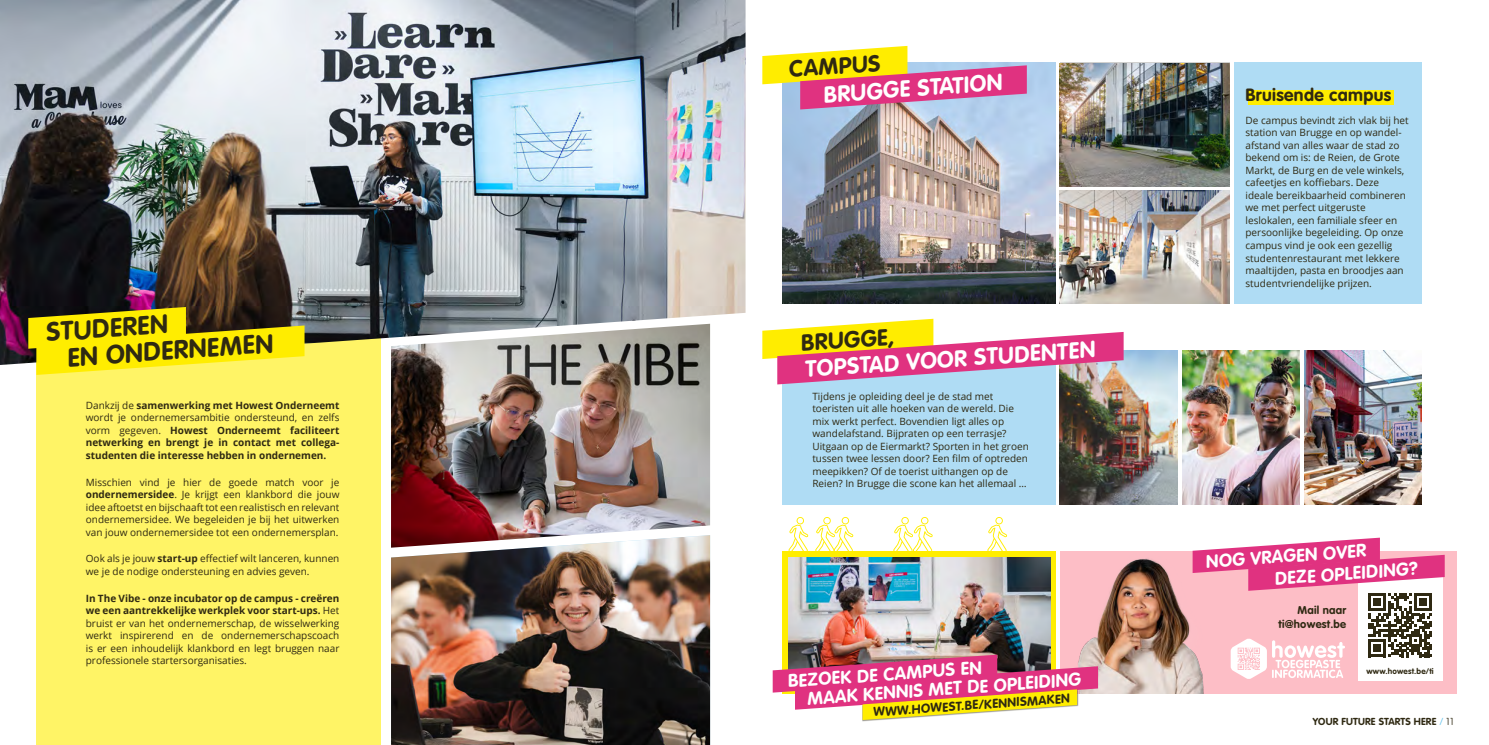
<style>
.page{position:relative;width:1489px;height:745px;background:#fff}
.page>*{position:absolute;margin:0;border:0;box-sizing:border-box;transform-origin:0 0}
.t1{font:700 26px/26.8px "VAG Rounded Std";color:#2f2912}
.t2{font:700 22.88px "VAG Rounded Std";color:#fff}
.t3{font:700 22.88px "VAG Rounded Std";color:#2f2912}
.t4{font:700 18px/21.6px "VAG Rounded Std";color:#fff}
.t5{font:700 17.5px "VAG Rounded Std";letter-spacing:.02em;color:#2f2912}
.t6{font:700 12.62px "VAG Rounded Std";color:#2f2912}
.t7{font:700 11.12px/14px "VAG Rounded Std";letter-spacing:.02em;color:#2f2912;text-align:right}
.t8{font:10px/12.5px "Open Sans";color:#2f2912}
.t9{font:700 10px/12.5px "Open Sans";color:#2f2912;text-align:justify}
.t10{font:700 10px "VAG Rounded Std";letter-spacing:.02em;color:#2f2912}
.t11{font:700 8.12px "VAG Rounded Std";letter-spacing:.02em;color:#2f2912}
.s1{font-weight:400}
.s2{font-weight:700}
.s3{font-weight:100;color:#5abeea}
.s4{font-weight:100}
</style>
<div class="page">
<div style="left:1060px;top:550px;width:395px;height:143px;background:#fdbec6"></div>
<img style="left:1060px;top:550px;width:191px;height:143px">
<div style="left:1357px;top:576px;width:84px;height:105px;background:#fff"></div>
<div style="left:782px;top:551px;width:273px;height:142px;background:#ffed00"></div>
<svg style="left:788px;top:517px;width:20px;height:34px"></svg>
<svg style="left:815px;top:517px;width:38px;height:34px"></svg>
<svg style="left:893px;top:517px;width:39px;height:34px"></svg>
<svg style="left:987px;top:517px;width:20px;height:34px"></svg>
<img style="left:788px;top:557px;width:262px;height:97px">
<div style="left:862px;top:688px;width:216px;height:33px;background:#2f2912;opacity:.5"></div>
<svg style="left:772px;top:654px;width:325px;height:65px"></svg>
<svg style="left:1192px;top:537px;width:252px;height:141px"></svg>
<div style="left:782px;top:351px;width:273px;height:153px;background:#afdcf4"></div>
<img style="left:1059px;top:350px;width:118px;height:154px">
<img style="left:1182px;top:350px;width:117px;height:154px">
<img style="left:1304px;top:350px;width:117px;height:154px">
<svg style="left:762px;top:318px;width:361px;height:66px"></svg>
<div style="left:1233px;top:63px;width:188px;height:240px;background:#afdcf4"></div>
<img style="left:782px;top:63px;width:273px;height:240px">
<img style="left:1059px;top:63px;width:170px;height:123px">
<img style="left:1059px;top:190px;width:170px;height:113px">
<div style="left:1248px;top:90px;width:145px;height:15px;background:#ffed00"></div>
<svg style="left:762px;top:46px;width:264px;height:63px"></svg>
<div style="left:36px;top:83px;width:345px;height:661px;background:#fff466"></div>
<img style="left:0;top:0;width:745px;height:365px">
<svg style="left:28px;top:307px;width:276px;height:67px;background:#d4c513"></svg>
<img style="left:391px;top:323px;width:319px;height:212px">
<img style="left:391px;top:535px;width:319px;height:209px">
<h1 class="t1" style="left:64px;top:318px;width:207px;text-indent:-19px;rotate:-4deg">STUDEREN<br>EN ONDERNEMEN</h1>
<p class="t9" style="left:86px;top:398px;width:255px"><span class="s1">Dankzij de</span> samenwerking met Howest Onderneemt <span class="s1">wordt je ondernemersambitie ondersteund, en zelfs vorm gegeven.</span> Howest Onderneemt faciliteert netwerking en brengt je in contact met collega&shy;studenten die interesse hebben in ondernemen.</p>
<p class="t8" style="left:86px;top:475px;width:255px;text-align:justify">Misschien vind je hier de goede match voor je <span class="s2">ondernemersidee</span>. Je krijgt een klankbord die jouw idee aftoetst en bijschaaft tot een realistisch en relevant ondernemersidee. We begeleiden je bij het uitwerken van jouw ondernemersidee tot een ondernemersplan.</p>
<p class="t8" style="left:86px;top:552px;width:255px">Ook als je jouw <span class="s2">start-up</span> effectief wilt lanceren, kunnen we je de nodige ondersteuning en advies geven.</p>
<p class="t8" style="left:86px;top:591px;width:255px;text-align:justify"><span class="s2">In The Vibe - onze incubator op de campus - creëren we een aantrekkelijke werkplek voor start-ups.</span> Het bruist er van het ondernemerschap, de wisselwerking werkt inspirerend en de ondernemerschapscoach is er een inhoudelijk klankbord en legt bruggen naar professionele startersorganisaties.</p>
<h2 class="t3" style="left:787px;top:56px;width:93px;rotate:-4deg">CAMPUS</h2>
<h2 class="t2" style="left:822px;top:81px;width:180px;rotate:-4deg">BRUGGE STATION</h2>
<h2 class="t3" style="left:799px;top:329px;width:95px;rotate:-4deg">BRUGGE,</h2>
<h2 class="t2" style="left:804px;top:355px;width:292px;rotate:-4deg">TOPSTAD VOOR STUDENTEN</h2>
<p class="t8" style="left:812px;top:389px;width:218px">Tijdens je opleiding deel je de stad met toeristen uit alle hoeken van de wereld. Die mix werkt perfect. Bovendien ligt alles op wandelafstand. Bijpraten op een terrasje?<br>Uitgaan op de Eiermarkt? Sporten in het groen tussen twee lessen door? Een film of optreden meepikken? Of de toerist uithangen op de Reien? In Brugge die scone kan het allemaal …</p>
<h3 class="t4" style="left:805px;top:670px;width:276px;line-height:18.6px;text-indent:-18px;rotate:-4deg">BEZOEK DE CAMPUS EN<br>MAAK KENNIS MET DE OPLEIDING</h3>
<p class="t6" style="left:872px;top:704px;width:198px;rotate:-4deg">WWW.HOWEST.BE/KENNISMAKEN</p>
<h3 class="t5" style="left:1245px;top:84px;width:147px">Bruisende campus</h3>
<p class="t8" style="left:1245px;top:114px;width:165px">De campus bevindt zich vlak bij het station van Brugge en op wandel&shy;afstand van alles waar de stad zo bekend om is: de Reien, de Grote<br>Markt, de Burg en de vele winkels, cafeetjes en koffiebars. Deze ideale bereikbaarheid combineren we met perfect uitgeruste leslokalen, een familiale sfeer en persoonlijke begeleiding. Op onze campus vind je ook een gezellig studentenrestaurant met lekkere maaltijden, pasta en broodjes aan studentvriendelijke prijzen.</p>
<h3 class="t4" style="left:1272px;top:546px;width:144px;text-indent:-68px;rotate:-4deg">NOG VRAGEN OVER<br>DEZE OPLEIDING?</h3>
<p class="t7" style="left:1278px;top:603px;width:69px">Mail naar ti@howest.be</p>
<p class="t11" style="left:1366px;top:665px;width:69px">www.howest.be/ti</p>
<p class="t10" style="left:1312px;top:715px;width:142px">YOUR FUTURE STARTS HERE <span class="s3">/</span> <span class="s4">11</span></p>
</div>
